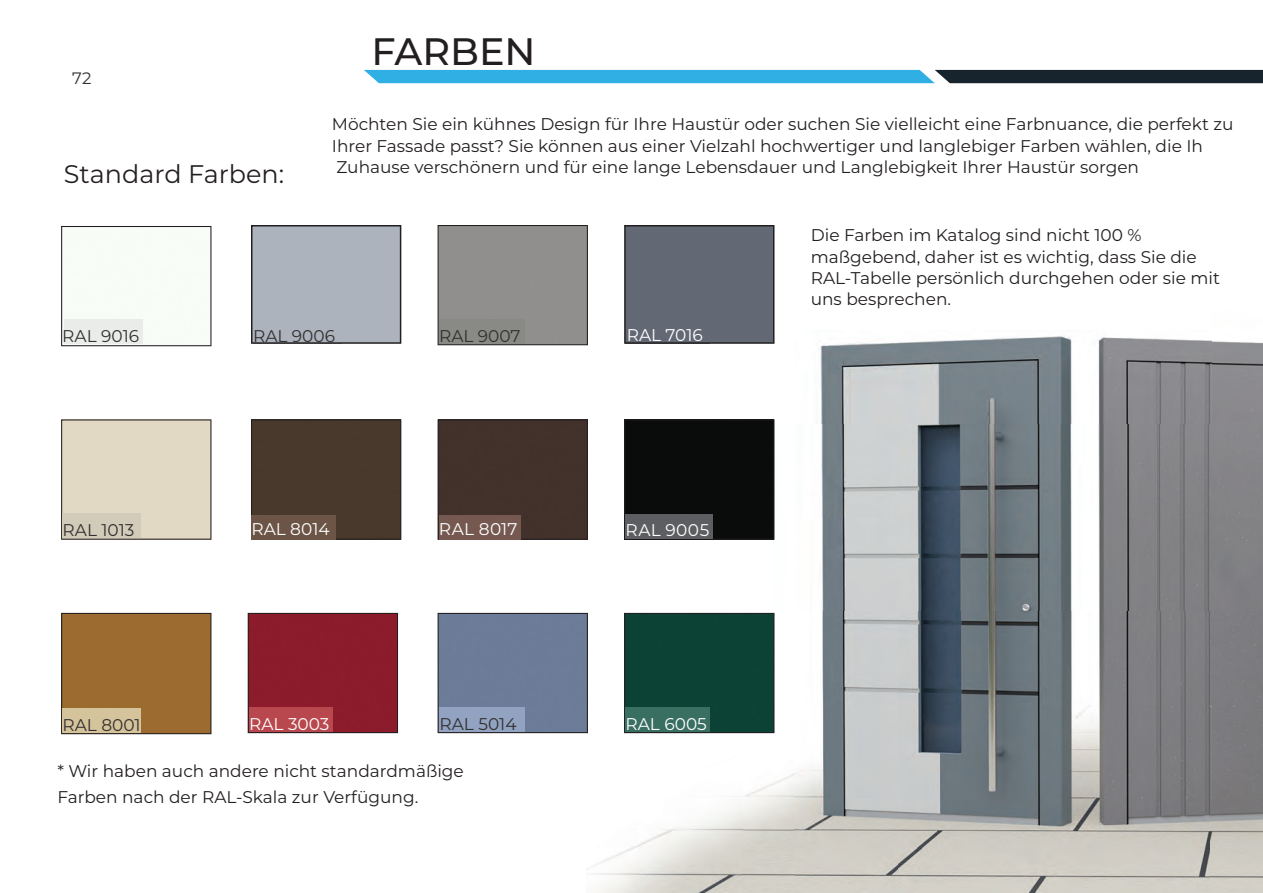
<style>
.page{position:relative;width:1263px;height:893px;background:#fff}
.page>*{position:absolute;margin:0;border:0;box-sizing:border-box;transform-origin:0 0}
.t1{font:38.25px "Montserrat Medium 2";color:#231f20}
.t2{font:25.5px "Montserrat Regular 2";color:#231f20}
.t3{font:16.95px/21.1px "Montserrat Regular 2";color:#231f20}
.t4{font:16.95px "Montserrat Regular 2";color:#323030}
.t5{font:16.95px "Montserrat Regular 2";color:#fff}
.t6{font:16.5px "Montserrat Regular 2";color:#312f30}
</style>
<div class="page">
<img style="left:586px;top:237px;width:677px;height:187px">
<img style="left:774px;top:424px;width:489px;height:94px">
<img style="left:774px;top:518px;width:489px;height:94px">
<img style="left:794px;top:612px;width:469px;height:281px">
<img style="left:638px;top:733px;width:104px;height:160px">
<svg style="left:61px;top:226px;width:150px;height:120px"></svg>
<div style="left:61px;top:419px;width:150px;height:121px;background:#e2d9c5"></div>
<div style="left:248px;top:613px;width:150px;height:120px;background:#8c1b2b"></div>
<div style="left:251px;top:419px;width:150px;height:121px;background:#48392c"></div>
<div style="left:438px;top:613px;width:150px;height:120px;background:#6c7c98"></div>
<div style="left:438px;top:225px;width:150px;height:120px;background:#908f8d"></div>
<div style="left:438px;top:419px;width:150px;height:121px;background:#42312b"></div>
<div style="left:624px;top:613px;width:150px;height:120px;background:#0c4235"></div>
<div style="left:624px;top:419px;width:150px;height:121px;background:#0a0b0b"></div>
<div style="left:61px;top:613px;width:150px;height:121px;background:#9b6b2f"></div>
<div style="left:65px;top:320px;width:78px;height:24px;background:#e9ece9"></div>
<div style="left:249px;top:707px;width:83px;height:25px;background:#b8484e"></div>
<div style="left:63px;top:708px;width:78px;height:25px;background:#d4c39b"></div>
<div style="left:63px;top:513px;width:78px;height:25px;background:#d3cbb9"></div>
<div style="left:252px;top:515px;width:84px;height:24px;background:#6c5546"></div>
<div style="left:439px;top:515px;width:81px;height:24px;background:#755951"></div>
<div style="left:626px;top:515px;width:87px;height:24px;background:#5d5e61"></div>
<div style="left:439px;top:707px;width:85px;height:25px;background:#92a3c1"></div>
<div style="left:439px;top:320px;width:85px;height:24px;background:#898a86"></div>
<div style="left:626px;top:707px;width:84px;height:25px;background:#386f61"></div>
<div style="left:624px;top:225px;width:150px;height:119px;background:#626874"></div>
<div style="left:251px;top:225px;width:150px;height:119px;background:#acb3bd"></div>
<svg style="left:364px;top:70px;width:899px;height:13px;background:#2b7fa3"></svg>
<p class="t6" style="left:72px;top:67px;width:21px">72</p>
<h2 class="t2" style="left:64px;top:156px;width:222px">Standard Farben:</h2>
<h1 class="t1" style="left:371px;top:25px;width:166px">FARBEN</h1>
<p class="t3" style="left:332px;top:113px;width:903px">Möchten Sie ein kühnes Design für Ihre Haustür oder suchen Sie vielleicht eine Farbnuance, die perfekt zu<br>Ihrer Fassade passt? Sie können aus einer Vielzahl hochwertiger und langlebiger Farben wählen, die Ih<br>Zuhause verschönern und für eine lange Lebensdauer und Langlebigkeit Ihrer Haustür sorgen</p>
<p class="t3" style="left:811px;top:224px;width:411px">Die Farben im Katalog sind nicht 100 % maßgebend, daher ist es wichtig, dass Sie die RAL-Tabelle persönlich durchgehen oder sie mit uns besprechen.</p>
<p class="t4" style="left:62px;top:324px;width:78px">RAL 9016</p>
<p class="t4" style="left:253px;top:324px;width:84px">RAL 9006</p>
<p class="t4" style="left:439px;top:324px;width:83px">RAL 9007</p>
<p class="t5" style="left:627px;top:323px;width:78px">RAL 7016</p>
<p class="t4" style="left:63px;top:518px;width:73px">RAL 1013</p>
<p class="t5" style="left:251px;top:517px;width:80px">RAL 8014</p>
<p class="t5" style="left:439px;top:517px;width:80px">RAL 8017</p>
<p class="t5" style="left:625px;top:518px;width:85px">RAL 9005</p>
<p class="t4" style="left:62px;top:713px;width:80px">RAL 8001</p>
<p class="t5" style="left:249px;top:712px;width:82px">RAL 3003</p>
<p class="t4" style="left:439px;top:712px;width:79px">RAL 5014</p>
<p class="t3" style="left:57px;top:758px;width:408px;line-height:25.5px">* Wir haben auch andere nicht standardmäßige<br>Farben nach der RAL-Skala zur Verfügung.</p>
<p class="t5" style="left:625px;top:712px;width:83px">RAL 6005</p>
</div>
